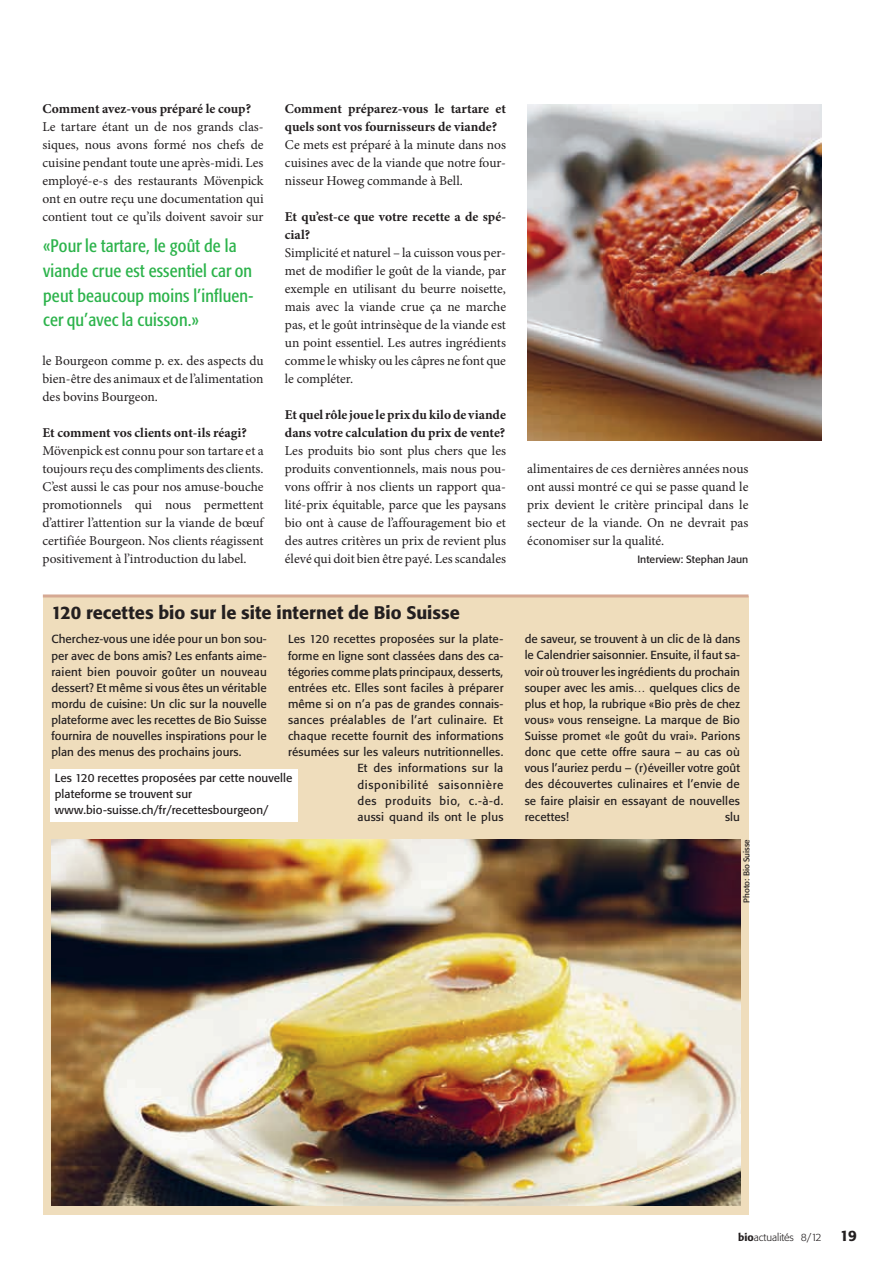
<style>
.page{position:relative;width:893px;height:1263px;background:#fff}
.page>*{position:absolute;margin:0;border:0;box-sizing:border-box;transform-origin:0 0}
.t1{font:condensed 18px/24.8px "Formata BQ";letter-spacing:.01em;color:#2cb34b}
.t2{font:500 18px "Formata BQ";color:#231f20}
.t3{font:13.5px/18px "Minion Pro";color:#231f20;text-align:justify}
.t4{font:700 13.5px/18px "Minion Pro";color:#231f20}
.t5{font:11.7px/16px "Formata BQ";letter-spacing:.015em;color:#231f20;text-align:justify}
.t6{font:10.5px "Formata BQ";color:#231f20}
.t7{font:300 10.5px "Formata BQ";color:#231f20}
.t8{font:8.25px "Formata BQ";color:#231f20}
.s1{font-weight:500}
.s2{font-weight:500;font-size:15px}
</style>
<div class="page">
<img style="left:528px;top:105px;width:293px;height:335px">
<div style="left:43px;top:596px;width:705px;height:618px;background:#efddbc"></div>
<hr style="left:43px;top:594px;width:705px;height:3px;background:#d6a993">
<img style="left:51px;top:839px;width:689px;height:367px">
<div style="left:51px;top:769px;width:247px;height:52px;background:#fff"></div>
<p class="t4" style="left:43px;top:100px;width:210px">Comment avez-vous préparé le coup?</p>
<p class="t3" style="left:43px;top:118px;width:223px">Le tartare étant un de nos grands clas&shy;siques, nous avons formé nos chefs de cuisine pendant toute une après-midi. Les employé-e-s des restaurants Mövenpick ont en outre reçu une documentation qui contient tout ce qu’ils doivent savoir sur</p>
<h1 class="t1" style="left:43px;top:233px;width:212px">«Pour le tartare, le goût de la viande crue est essentiel car on peut beaucoup moins l’influen&shy;cer qu’avec la cuisson.»</h1>
<p class="t3" style="left:43px;top:352px;width:223px">le Bourgeon comme p. ex. des aspects du bien-être des animaux et de l’alimentation des bovins Bourgeon.</p>
<p class="t4" style="left:43px;top:424px;width:206px">Et comment vos clients ont-ils réagi?</p>
<p class="t3" style="left:43px;top:442px;width:223px">Mövenpick est connu pour son tartare et a toujours reçu des compliments des clients.<br>C’est aussi le cas pour nos amuse-bouche promotionnels qui nous permettent d’attirer l’attention sur la viande de bœuf certifiée Bourgeon. Nos clients réagissent positivement à l’introduction du label.</p>
<p class="t4" style="left:285px;top:100px;width:223px">Comment préparez-vous le tartare et quels sont vos fournisseurs de viande?</p>
<p class="t3" style="left:285px;top:136px;width:223px">Ce mets est préparé à la minute dans nos cuisines avec de la viande que notre four&shy;nisseur Howeg commande à Bell.</p>
<p class="t4" style="left:285px;top:208px;width:223px">Et qu’est-ce que votre recette a de spé&shy;cial?</p>
<p class="t3" style="left:285px;top:244px;width:223px">Simplicité et naturel – la cuisson vous per&shy;met de modifier le goût de la viande, par exemple en utilisant du beurre noisette, mais avec la viande crue ça ne marche pas, et le goût intrinsèque de la viande est un point essentiel. Les autres ingrédients comme le whisky ou les câpres ne font que le compléter.</p>
<p class="t4" style="left:285px;top:406px;width:223px">Et quel rôle joue le prix du kilo de viande dans votre calculation du prix de vente?</p>
<p class="t3" style="left:285px;top:442px;width:223px">Les produits bio sont plus chers que les produits conventionnels, mais nous pou&shy;vons offrir à nos clients un rapport qua&shy;lité-prix équitable, parce que les paysans bio ont à cause de l’affouragement bio et des autres critères un prix de revient plus élevé qui doit bien être payé. Les scandales</p>
<p class="t3" style="left:527px;top:460px;width:223px">alimentaires de ces dernières années nous ont aussi montré ce qui se passe quand le prix devient le critère principal dans le secteur de la viande. On ne devrait pas économiser sur la qualité.</p>
<p class="t6" style="left:637px;top:553px;width:113px">Interview: Stephan Jaun</p>
<h1 class="t2" style="left:51px;top:601px;width:410px">120 recettes bio sur le site internet de Bio Suisse</h1>
<p class="t5" style="left:51px;top:631px;width:217px">Cherchez-vous une idée pour un bon sou&shy;per avec de bons amis? Les enfants aime&shy;raient bien pouvoir goûter un nouveau dessert? Et même si vous êtes un véritable mordu de cuisine: Un clic sur la nouvelle plateforme avec les recettes de Bio Suisse fournira de nouvelles inspirations pour le plan des menus des prochains jours.</p>
<p class="t5" style="left:288px;top:631px;width:217px;text-align:right">Les 120 recettes proposées sur la plate&shy;forme en ligne sont classées dans des ca&shy;tégories comme plats principaux, desserts, entrées etc. Elles sont faciles à préparer même si on n’a pas de grandes connais&shy;sances préalables de l’art culinaire. Et chaque recette fournit des informations résumées sur les valeurs nutritionnelles.<br>Et des informations sur la disponibilité saisonnière<br>des produits bio, c.-à-d.<br>aussi quand ils ont le plus</p>
<p class="t5" style="left:525px;top:631px;width:217px">de saveur, se trouvent à un clic de là dans le Calendrier saisonnier. Ensuite, il faut sa&shy;voir où trouver les ingrédients du prochain souper avec les amis… quelques clics de plus et hop, la rubrique «Bio près de chez vous» vous renseigne. La marque de Bio Suisse promet «le goût du vrai». Parions donc que cette offre saura – au cas où vous l’auriez perdu – (r)éveiller votre goût des découvertes culinaires et l’envie de se faire plaisir en essayant de nouvelles recettes!</p>
<p class="t5" style="left:55px;top:770px;width:239px;text-align:left">Les 120 recettes proposées par cette nouvelle plateforme se trouvent sur www.bio-suisse.ch/fr/recettesbourgeon/</p>
<p class="t5" style="left:725px;top:808px;width:16px">slu</p>
<p class="t8" style="left:741px;top:903px;width:65px;rotate:-90deg">Photo: Bio Suisse</p>
<p class="t7" style="left:738px;top:1231px;width:120px"><span class="s1">bio</span>actualités 8/12 <span class="s2">19</span></p>
</div>
